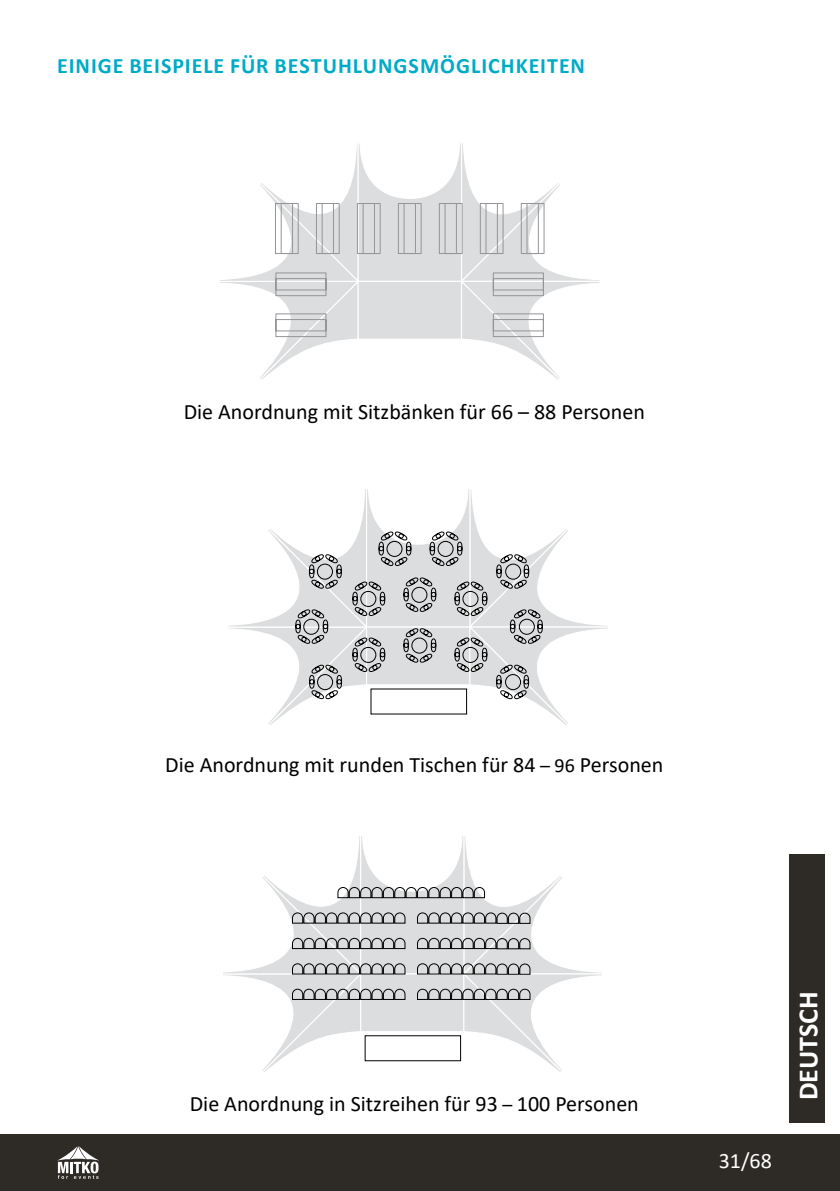
<style>
.page{position:relative;width:840px;height:1191px;background:#fff}
.page>*{position:absolute;margin:0;border:0;box-sizing:border-box;transform-origin:0 0}
.t1{font:700 28px "Calibri";color:#fff}
.t2{font:22px "Calibri";color:#000}
.t3{font:700 22px "Calibri";letter-spacing:.04em;color:#00abc7}
.t4{font:22px "Calibri";color:#fff}
.s1{font-size:20px}
</style>
<div class="page">
<div style="left:0;top:1134px;width:839px;height:57px;background:#2e2a26"></div>
<div style="left:788px;top:854px;width:36px;height:269px;background:#2e2a26"></div>
<svg style="left:57px;top:1146px;width:42px;height:32px"></svg>
<svg style="left:223px;top:836px;width:379px;height:236px"></svg>
<svg style="left:291px;top:886px;width:239px;height:175px"></svg>
<svg style="left:220px;top:143px;width:380px;height:237px"></svg>
<svg style="left:229px;top:489px;width:379px;height:236px"></svg>
<svg style="left:295px;top:531px;width:247px;height:184px"></svg>
<p class="t3" style="left:57px;top:50px;width:529px">EINIGE BEISPIELE FÜR BESTUHLUNGSMÖGLICHKEITEN</p>
<p class="t2" style="left:183px;top:396px;width:462px">Die Anordnung mit Sitzbänken für 66 – 88 Personen</p>
<p class="t2" style="left:165px;top:749px;width:499px">Die Anordnung mit runden Tischen für 84 <span class="s1">– 96</span> Personen</p>
<p class="t2" style="left:190px;top:1088px;width:450px">Die Anordnung in Sitzreihen für 93 <span class="s1">–</span> 100 Personen</p>
<p class="t4" style="left:718px;top:1145px;width:55px">31/68</p>
<p class="t1" style="left:787px;top:1100px;width:111px;rotate:-90deg">DEUTSCH</p>
</div>
